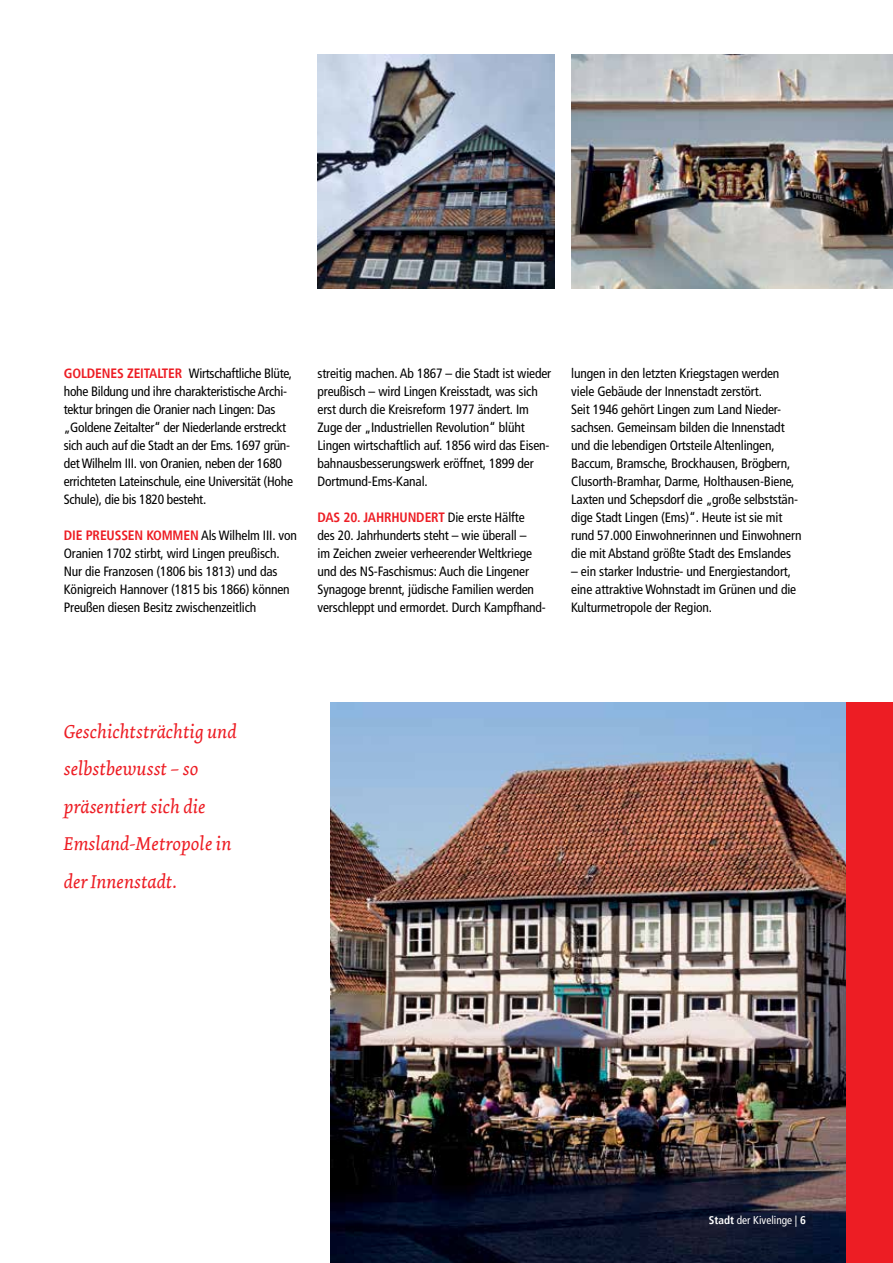
<style>
.page{position:relative;width:893px;height:1263px;background:#fff}
.page>*{position:absolute;margin:0;border:0;box-sizing:border-box;transform-origin:0 0}
.t1{font:italic 19.5px/37.5px "Dolly";color:#ed1d24}
.t2{font:condensed 13.5px/18px "Frutiger LT";letter-spacing:-.01em;color:#000}
.t3{font:700 condensed 13.5px "Frutiger LT";color:#ed1d24}
.t4{font:condensed 11.25px "Frutiger LT";color:#fff}
.s1{font-weight:700;color:#ed1d24}
.s2{font-weight:700}
</style>
<div class="page">
<img style="left:331px;top:702px;width:515px;height:561px">
<img style="left:317px;top:54px;width:237px;height:234px">
<img style="left:571px;top:54px;width:322px;height:234px">
<div style="left:846px;top:702px;width:47px;height:561px;background:#ed1d24"></div>
<p class="t2" style="left:64px;top:364px;width:231px;text-indent:38px"><span class="s1">NES ZEITALTER</span> Wirtschaftliche Blüte, hohe Bildung und ihre charakteristische Archi&shy;tektur bringen die Oranier nach Lingen: Das „Goldene Zeitalter“ der Niederlande erstreckt sich auch auf die Stadt an der Ems. 1697 grün&shy;det Wilhelm III. von Oranien, neben der 1680 errichteten Lateinschule, eine Universität (Hohe Schule), die bis 1820 besteht.</p>
<p class="t2" style="left:64px;top:526px;width:235px"><span class="s1">DIE PREUSSEN KOMMEN</span> Als Wilhelm III. von Oranien 1702 stirbt, wird Lingen preußisch.<br>Nur die Franzosen (1806 bis 1813) und das Königreich Hannover (1815 bis 1866) können Preußen diesen Besitz zwischenzeitlich</p>
<p class="t3" style="left:64px;top:365px;width:9px">GOLDE</p>
<p class="t2" style="left:317px;top:364px;width:235px">streitig machen. Ab 1867 – die Stadt ist wieder preußisch – wird Lingen Kreisstadt, was sich erst durch die Kreisreform 1977 ändert. Im Zuge der „Industriellen Revolution“ blüht Lingen wirtschaftlich auf. 1856 wird das Eisen&shy;bahnausbesserungswerk eröffnet, 1899 der Dortmund-Ems-Kanal.</p>
<p class="t3" style="left:317px;top:509px;width:9px">DAS</p>
<p class="t2" style="left:317px;top:508px;width:230px;text-indent:26px"><span class="s1">20. JAH RHUNDERT</span> Die erste Hälfte<br>des 20. Jahrhunderts steht – wie überall –<br>im Zeichen zweier verheerender Weltkriege und des NS-Faschismus: Auch die Lingener Synagoge brennt, jüdische Familien werden verschleppt und ermordet. Durch Kampfhand-</p>
<p class="t2" style="left:571px;top:364px;width:232px">lungen in den letzten Kriegstagen werden viele Gebäude der Innenstadt zerstört.<br>Seit 1946 gehört Lingen zum Land Nieder&shy;sachsen. Gemeinsam bilden die Innenstadt und die lebendigen Ortsteile Altenlingen, Baccum, Bramsche, Brockhausen, Brögbern, Clusorth-Bramhar, Darme, Holthausen-Biene, Laxten und Schepsdorf die „große selbststän&shy;dige Stadt Lingen (Ems)“. Heute ist sie mit rund 57.000 Einwohnerinnen und Einwohnern die mit Abstand größte Stadt des Emslandes</p>
<p class="t2" style="left:571px;top:562px;width:227px">– ein starker Industrie- und Energiestandort, eine attraktive Wohnstadt im Grünen und die<br>Kulturmetropole der Region.</p>
<h1 class="t1" style="left:64px;top:713px;width:174px">Geschichtsträchtig und selbstbewusst – so präsentiert sich die<br>Emsland-Metropole in der Innenstadt.</h1>
<p class="t4" style="left:709px;top:1214px;width:99px"><span class="s2">STADT</span> der Kivelinge | <span class="s2">6</span></p>
</div>
